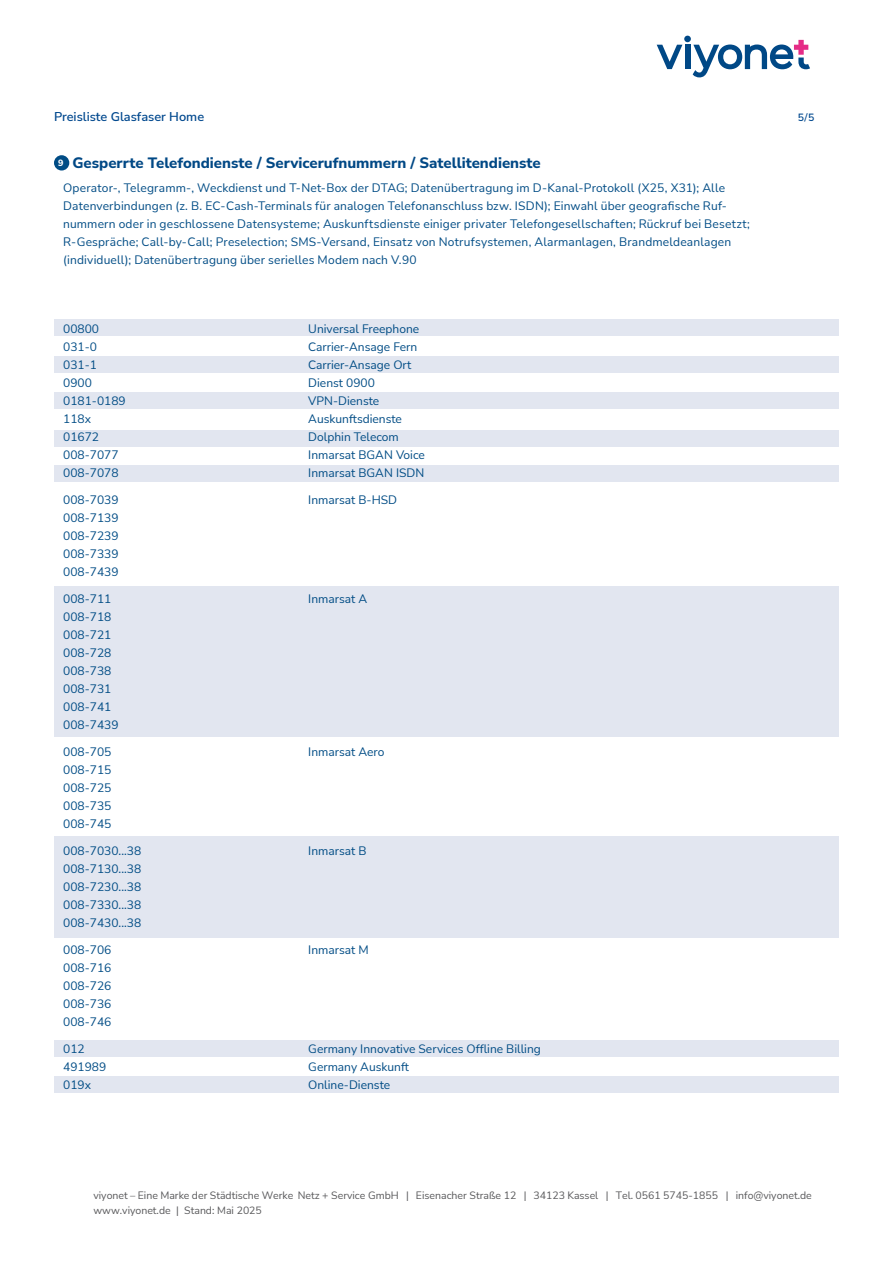
<style>
.page{position:relative;width:893px;height:1263px;background:#fff}
.page>*{position:absolute;margin:0;border:0;box-sizing:border-box;transform-origin:0 0}
.t1{font:800 15px "Nunito Sans";color:#004885}
.t2{font:600 12.75px "Nunito Sans";color:#00488e}
.t3{font:12px/18px "Nunito Sans";color:#004c85}
.t4{font:10.5px/15px "Nunito Sans";color:#58585a}
.t5{font:600 10.5px "Nunito Sans";color:#00488e}
</style>
<div class="page">
<svg style="left:657px;top:45px;width:25px;height:24px"></svg>
<div style="left:685px;top:45px;width:5px;height:24px;background:#004886"></div>
<div style="left:684px;top:36px;width:7px;height:6px;background:#004886;border-radius:50%"></div>
<svg style="left:693px;top:40px;width:117px;height:37px"></svg>
<div style="left:54px;top:155px;width:15px;height:16px;background:#004c85;border-radius:50%"></div>
<div style="left:54px;top:356px;width:785px;height:17px;background:#e2e6f0"></div>
<div style="left:54px;top:392px;width:785px;height:17px;background:#e2e6f0"></div>
<div style="left:54px;top:319px;width:785px;height:17px;background:#e2e6f0"></div>
<div style="left:54px;top:430px;width:785px;height:17px;background:#e2e6f0"></div>
<div style="left:54px;top:465px;width:785px;height:16px;background:#e2e6f0"></div>
<div style="left:54px;top:586px;width:785px;height:151px;background:#e2e6f0"></div>
<div style="left:54px;top:836px;width:785px;height:102px;background:#e2e6f0"></div>
<div style="left:54px;top:1076px;width:785px;height:17px;background:#e2e6f0"></div>
<div style="left:54px;top:1040px;width:785px;height:17px;background:#e2e6f0"></div>
<p class="t2" style="left:54px;top:108px;width:152px">Preisliste Glasfaser Home</p>
<p class="t1" style="left:58px;top:152px;width:484px"><sup>9</sup> Gesperrte Telefondienste / Servicerufnummern / Satellitendienste</p>
<p class="t3" style="left:63px;top:178px;width:688px">Operator-, Telegramm-, Weckdienst und T-Net-Box der DTAG; Datenübertragung im D-Kanal-Protokoll (X25, X31); Alle Datenverbindungen (z. B. EC-Cash-Terminals für analogen Telefonanschluss bzw. ISDN); Einwahl über geografische Ruf&shy;nummern oder in geschlossene Datensysteme; Auskunftsdienste einiger privater Telefongesellschaften; Rückruf bei Besetzt; R-Gespräche; Call-by-Call; Preselection; SMS-Versand, Einsatz von Notrufsystemen, Alarmanlagen, Brandmeldeanlagen (individuell); Datenübertragung über serielles Modem nach V.90</p>
<p class="t3" style="left:63px;top:319px;width:64px">00800<br>031-0<br>031-1<br>0900<br>0181-0189<br>118x<br>01672<br>008-7077<br>008-7078</p>
<p class="t3" style="left:63px;top:490px;width:57px;text-align:justify">008-7039<br>008-7139<br>008-7239<br>008-7339<br>008-7439</p>
<p class="t3" style="left:63px;top:589px;width:57px">008-711<br>008-718<br>008-721<br>008-728<br>008-738<br>008-731<br>008-741<br>008-7439</p>
<p class="t3" style="left:63px;top:742px;width:50px;text-align:justify">008-705<br>008-715<br>008-725<br>008-735<br>008-745</p>
<p class="t3" style="left:63px;top:841px;width:80px;text-align:justify">008-7030...38<br>008-7130...38<br>008-7230...38<br>008-7330...38<br>008-7430...38</p>
<p class="t3" style="left:63px;top:940px;width:50px;text-align:justify">008-706<br>008-716<br>008-726<br>008-736<br>008-746</p>
<p class="t3" style="left:63px;top:1039px;width:45px">012<br>491989<br>019x</p>
<p class="t3" style="left:308px;top:319px;width:118px">Universal Freephone<br>Carrier-Ansage Fern<br>Carrier-Ansage Ort<br>Dienst 0900<br>VPN-Dienste<br>Auskunftsdienste<br>Dolphin Telecom<br>Inmarsat BGAN Voice<br>Inmarsat BGAN ISDN</p>
<p class="t3" style="left:308px;top:490px;width:90px">Inmarsat B-HSD</p>
<p class="t3" style="left:308px;top:589px;width:60px">Inmarsat A</p>
<p class="t3" style="left:308px;top:742px;width:78px">Inmarsat Aero</p>
<p class="t3" style="left:308px;top:841px;width:60px">Inmarsat B</p>
<p class="t3" style="left:308px;top:940px;width:62px">Inmarsat M</p>
<p class="t3" style="left:308px;top:1039px;width:234px">Germany Innovative Services Offline Billing<br>Germany Auskunft<br>Online-Dienste</p>
<p class="t5" style="left:798px;top:110px;width:18px">5/5</p>
<p class="t4" style="left:93px;top:1188px;width:720px">viyonet – Eine Marke der Städtische Werke Netz + Service GmbH | Eisenacher Straße 12 | 34123 Kassel | Tel. 0561 5745-1855 | info@viyonet.de www.viyonet.de | Stand: Mai 2025</p>
</div>
